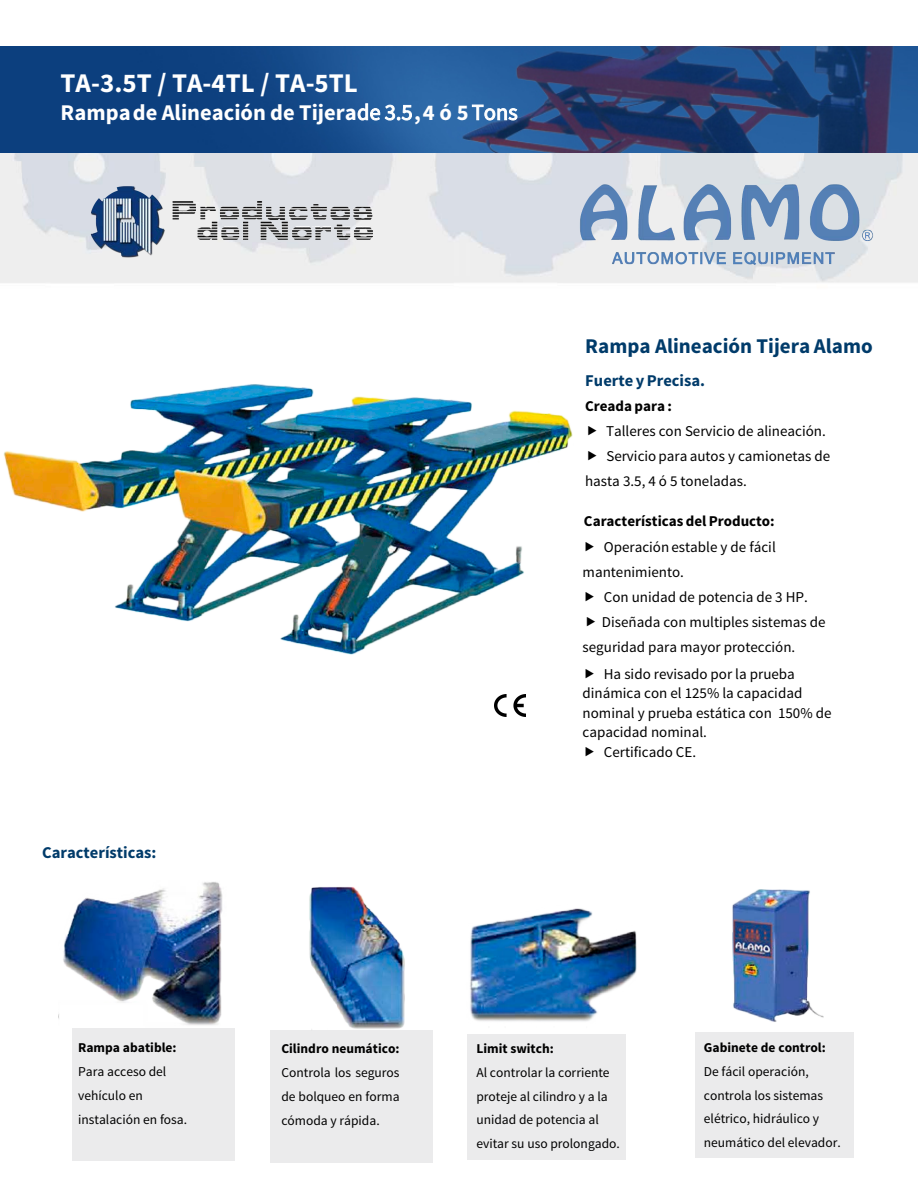
<style>
.page{position:relative;width:918px;height:1188px;background:#fff}
.page>*{position:absolute;margin:0;border:0;box-sizing:border-box;transform-origin:0 0}
.t1{font:700 27px "Source Sans Pro";color:#fff}
.t2{font:700 22.5px "Source Sans Pro";color:#fff}
.t3{font:700 21px "Source Sans Pro";color:#003b6a}
.t4{font:700 16.5px "Source Sans Pro";color:#003b6a}
.t5{font:15px/24.9px "Source Sans Pro";color:#000}
.t6{font:700 15px "Source Sans Pro";color:#000}
.t7{font:13.5px/23.7px "Source Sans Pro";color:#000}
.t8{font:700 13.5px "Source Sans Pro";color:#000}
.s1{font-weight:400}
</style>
<div class="page">
<img style="left:0;top:152px;width:918px;height:131px">
<div style="left:695px;top:1033px;width:159px;height:125px;background:#ebebec"></div>
<div style="left:271px;top:1031px;width:162px;height:132px;background:#ebebec"></div>
<div style="left:72px;top:1028px;width:163px;height:132px;background:#ebebec"></div>
<img style="left:564px;top:168px;width:319px;height:107px">
<img style="left:75px;top:175px;width:308px;height:92px">
<img style="left:0;top:46px;width:918px;height:106px">
<img style="left:3px;top:384px;width:570px;height:271px">
<img style="left:63px;top:882px;width:160px;height:143px">
<img style="left:292px;top:887px;width:130px;height:144px">
<img style="left:494px;top:694px;width:32px;height:23px">
<div style="left:467px;top:1034px;width:159px;height:126px;background:#ebebec"></div>
<img style="left:470px;top:908px;width:167px;height:114px">
<img style="left:732px;top:889px;width:91px;height:133px">
<h1 class="t1" style="left:61px;top:66px;width:299px">TA-3.5T / TA-4TL / TA-5TL</h1>
<h2 class="t2" style="left:61px;top:98px;width:459px">Rampa de Alineación de Tijera <span class="s1">de 3.5</span> , 4 ó 5 <span class="s1">Tons</span></h2>
<p class="t4" style="left:42px;top:842px;width:116px">Características:</p>
<h3 class="t3" style="left:585px;top:333px;width:289px">Rampa Alineación Tijera Alamo</h3>
<p class="t4" style="left:585px;top:370px;width:121px">Fuerte y Precisa.</p>
<p class="t6" style="left:585px;top:397px;width:88px">Creada para :</p>
<p class="t5" style="left:606px;top:419px;width:221px">Talleres con Servicio de alineación.</p>
<p class="t5" style="left:606px;top:444px;width:225px">Servicio para autos y camionetas de</p>
<p class="t5" style="left:585px;top:469px;width:163px">hasta 3.5, 4 ó 5 toneladas.</p>
<p class="t6" style="left:584px;top:512px;width:192px">Características del Producto:</p>
<p class="t5" style="left:583px;top:535px;width:195px;text-indent:21px">Operación estable y de fácil mantenimiento.</p>
<p class="t5" style="left:604px;top:585px;width:205px">Con unidad de potencia de 3 HP.</p>
<p class="t5" style="left:602px;top:610px;width:225px">Diseñada con multiples sistemas de</p>
<p class="t5" style="left:583px;top:635px;width:214px">seguridad para mayor protección.</p>
<p class="t5" style="left:604px;top:662px;width:193px">Ha sido revisado por la prueba</p>
<p class="t5" style="left:583px;top:681px;width:221px">dinámica con el 125% la capacidad</p>
<p class="t5" style="left:583px;top:701px;width:250px">nominal y prueba estática con 150% de</p>
<p class="t5" style="left:583px;top:720px;width:126px">capacidad nominal.</p>
<p class="t5" style="left:604px;top:740px;width:94px">Certificado CE.</p>
<p class="t8" style="left:78px;top:1039px;width:100px">Rampa abatible:</p>
<p class="t7" style="left:78px;top:1060px;width:111px">Para acceso del vehículo en instalación en fosa.</p>
<p class="t8" style="left:281px;top:1040px;width:120px">Cilindro neumático:</p>
<p class="t7" style="left:281px;top:1061px;width:120px;text-align:justify">Controla los seguros de bolqueo en forma cómoda y rápida.</p>
<p class="t8" style="left:476px;top:1040px;width:79px">Limit switch:</p>
<p class="t7" style="left:476px;top:1061px;width:145px">Al controlar la corriente proteje al cilindro y a la unidad de potencia al evitar su uso prolongado.</p>
<p class="t8" style="left:704px;top:1038px;width:123px">Gabinete de control:</p>
<p class="t7" style="left:704px;top:1059px;width:138px">De fácil operación, controla los sistemas elétrico, hidráulico y neumático del elevador.</p>
</div>
